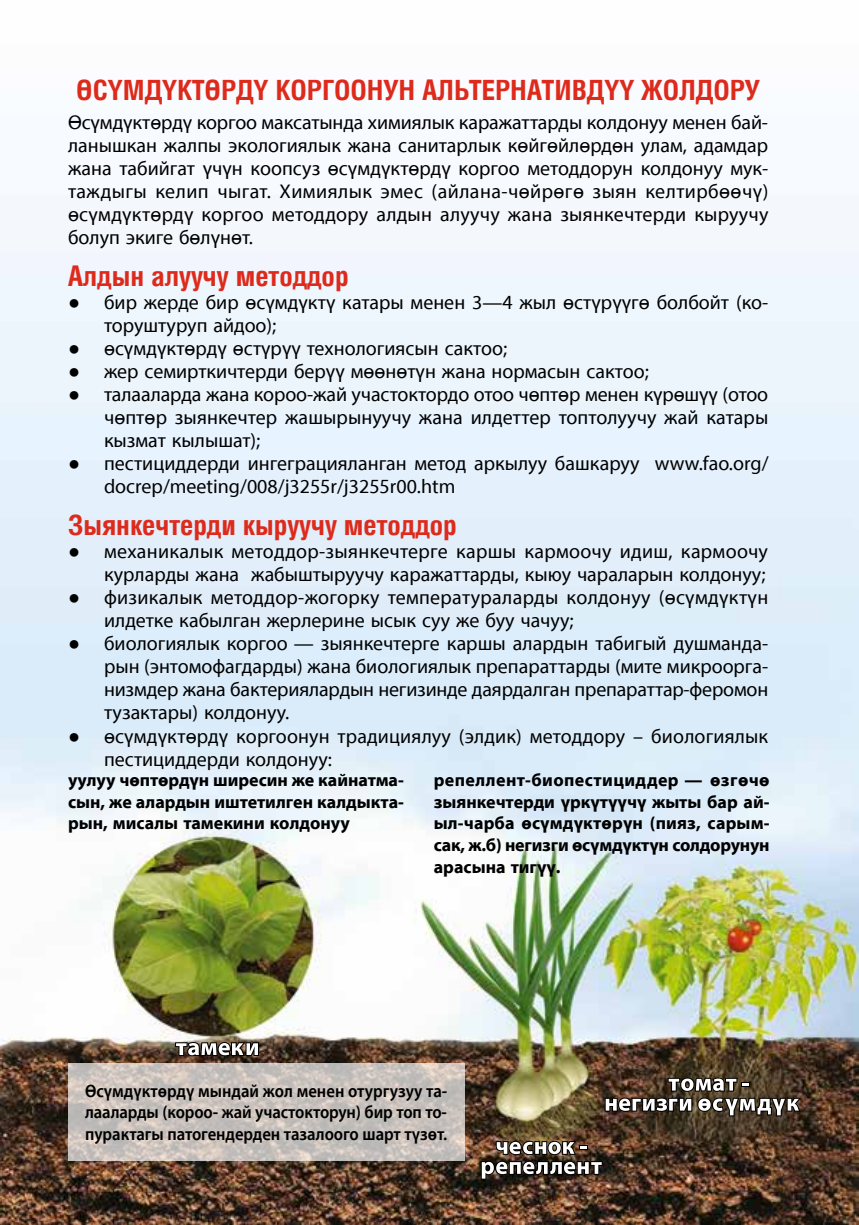
<style>
.page{position:relative;width:859px;height:1225px;background:#fff}
.page>*{position:absolute;margin:0;border:0;box-sizing:border-box;transform-origin:0 0}
.t1{font:700 28px "Hebar Cond Kyrg";color:#dd2a1b}
.t2{font:20px/23px "Myriad Pro Regular Kyrg";color:#000}
.t3{font:18px/21.6px "Myriad Pro Bold Kyrg";color:#000;text-align:justify}
.t4{font:18px/21.6px "Myriad Pro Semibold Semi Cn Kyrg";letter-spacing:-.005em;color:#000;text-align:justify}
.s1{font-family:"Arial"}
</style>
<div class="page">
<hr style="left:0;top:0;width:1px;height:1225px;background:#6b402b">
<img style="left:0;top:0;width:859px;height:1224px">
<svg style="left:68px;top:1063px;width:396px;height:97px;background:#c9c2bd"></svg>
<svg style="left:175px;top:1042px;width:84px;height:14px"></svg>
<svg style="left:481px;top:1140px;width:122px;height:39px"></svg>
<svg style="left:668px;top:1077px;width:82px;height:14px"></svg>
<svg style="left:605px;top:1097px;width:196px;height:19px"></svg>
<h1 class="t1" style="left:76px;top:76px;width:685px">Єс¯мд¯ктЄрд¯ коргоонун альтернативд¯¯ жолдору</h1>
<p class="t2" style="left:68px;top:111px;width:702px;text-align:justify">Өсүмдүктөрдү коргоо максатында химиялык каражаттарды колдонуу менен бай&shy;ланышкан жалпы экологиялык жана санитарлык көйгөйлөрдөн улам, адамдар жана табийгат үчүн коопсуз өсүмдүктөрдү коргоо методдорун колдонуу мук&shy;таждыгы келип чыгат. Химиялык эмес (айлана-чөйрөгө зыян келтирбөөчү) өсүмдүктөрдү коргоо методдору алдын алуучу жана зыянкечтерди кыруучу болуп экиге бөлүнөт.</p>
<h1 class="t1" style="left:68px;top:262px;width:282px">Алдын алуучу методдор</h1>
<p class="t2" style="left:104px;top:291px;width:666px;text-indent:-36px"><span class="s1">●</span> бир жерде бир өсүмдүктү катары менен 3—4 жыл өстүрүүгө болбойт (ко&shy;торуштуруп айдоо);</p>
<p class="t2" style="left:68px;top:337px;width:441px"><span class="s1">●</span> өсүмдүктөрдү өстүрүү технологиясын сактоо;</p>
<p class="t2" style="left:68px;top:360px;width:582px"><span class="s1">●</span> жер семирткичтерди берүү мөөнөтүн жана нормасын сактоо;</p>
<p class="t2" style="left:104px;top:383px;width:666px;text-align:justify;text-indent:-36px"><span class="s1">●</span> талааларда жана короо-жай участоктордо отоо чөптөр менен күрөшүү (отоо чөптөр зыянкечтер жашырынуучу жана илдеттер топтолуучу жай катары кызмат кылышат);</p>
<p class="t2" style="left:104px;top:452px;width:666px;text-indent:-36px"><span class="s1">●</span> пестициддерди ингеграцияланган метод аркылуу башкаруу www.fao.org/ docrep/meeting/008/j3255r/j3255r00.htm</p>
<h1 class="t1" style="left:68px;top:511px;width:390px">Зыянкечтерди кыруучу методдор</h1>
<p class="t2" style="left:68px;top:540px;width:701px;text-align:right"><span class="s1">●</span> механикалык методдор-зыянкечтерге каршы кармоочу идиш, кармоочу курларды жана жабыштыруучу каражаттарды, кыюу чараларын колдонуу;</p>
<p class="t2" style="left:104px;top:586px;width:666px;text-indent:-36px"><span class="s1">●</span> физикалык методдор-жогорку температураларды колдонуу (өсүмдүктүн илдетке кабылган жерлерине ысык суу же буу чачуу;</p>
<p class="t2" style="left:104px;top:632px;width:666px;text-align:justify;text-indent:-36px"><span class="s1">●</span> биологиялык коргоо — зыянкечтерге каршы алардын табигый душманда&shy;рын (энтомофагдарды) жана биологиялык препараттарды (мите микроорга&shy;низмдер жана бактериялардын негизинде даярдалган препараттар-феромон тузактары) колдонуу.</p>
<p class="t2" style="left:104px;top:724px;width:666px;text-indent:-36px"><span class="s1">●</span> өсүмдүктөрдү коргоонун традициялуу (элдик) методдору – биологиялык пестициддерди колдонуу:</p>
<p class="t3" style="left:68px;top:769px;width:337px">уулуу чөптөрдүн ширесин же кайнатма&shy;сын, же алардын иштетилген калдыкта&shy;рын, мисалы тамекини колдонуу</p>
<p class="t3" style="left:434px;top:769px;width:337px">репеллент-биопестициддер — өзгөчө зыянкечтерди үркүтүүчү жыты бар ай&shy;ыл-чарба өсүмдүктөрүн (пияз, сарым&shy;сак, ж.б) негизги өсүмдүктүн солдорунун арасына тигүү.</p>
<p class="t4" style="left:85px;top:1079px;width:364px">Өсүмдүктөрдү мындай жол менен отургузуу та&shy;лааларды (короо- жай участокторун) бир топ то&shy;пурактагы патогендерден тазалоого шарт түзөт.</p>
</div>
